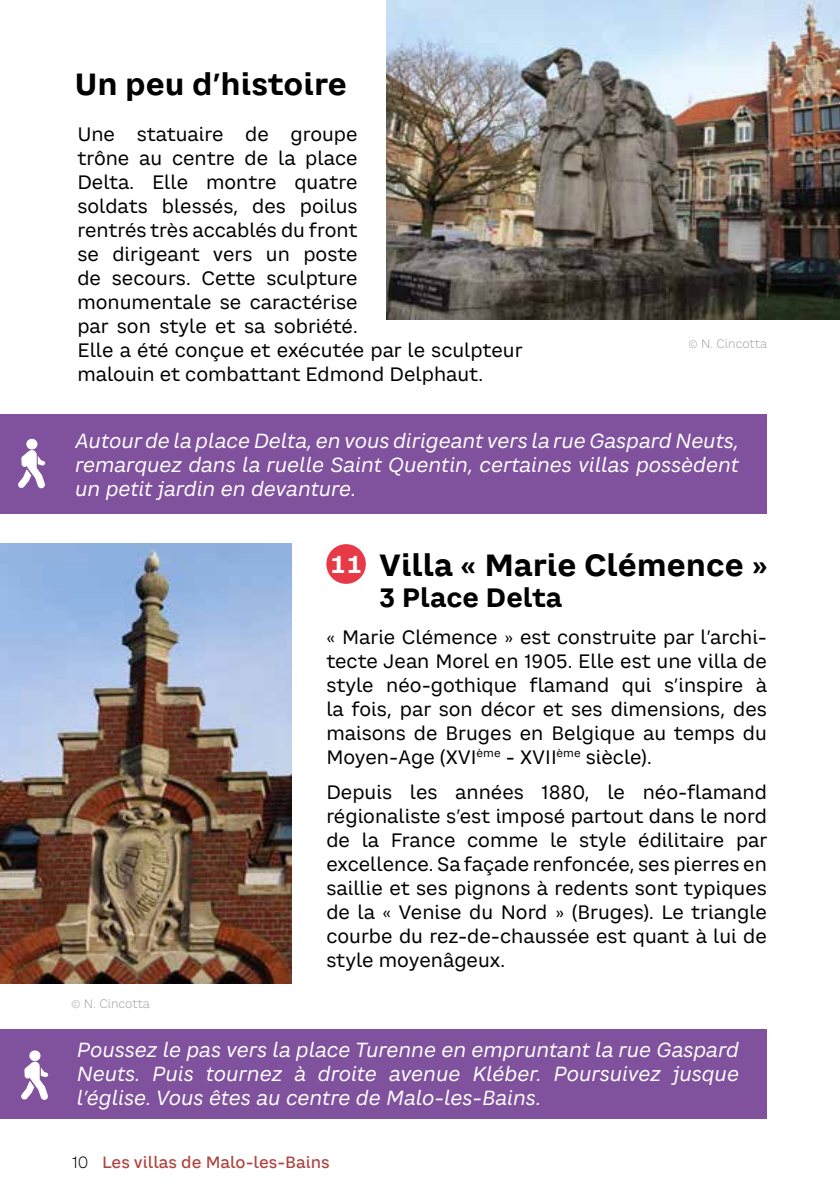
<style>
.page{position:relative;width:840px;height:1191px;background:#fff}
.page>*{position:absolute;margin:0;border:0;box-sizing:border-box;transform-origin:0 0}
.t1{font:700 30px "CA Saygon Text";color:#000}
.t2{font:700 26px "CA Saygon Text";color:#000}
.t3{font:italic 20px/24px "CA Saygon Text";color:#fff;text-align:justify}
.t4{font:19px/24px "CA Saygon Text";color:#000;text-align:justify}
.t5{font:500 16px "CA Saygon Text";color:#af4643}
.t6{font:300 12px "CA Saygon Text";color:#a0a3a4}
.s1{font-size:24px;color:#fff}
.s2{font-weight:300;color:#000}
</style>
<div class="page">
<div style="left:0;top:414px;width:766px;height:99px;background:#80519c"></div>
<div style="left:0;top:1029px;width:766px;height:89px;background:#80519c"></div>
<svg style="left:18px;top:438px;width:28px;height:51px"></svg>
<svg style="left:21px;top:1050px;width:28px;height:50px"></svg>
<div style="left:326px;top:544px;width:39px;height:40px;background:#e83947;border-radius:50%"></div>
<img style="left:0;top:543px;width:291px;height:441px">
<img style="left:386px;top:0;width:452px;height:319px">
<h1 class="t1" style="left:74px;top:61px;width:274px">Un peu d’histoire</h1>
<p class="t4" style="left:77px;top:122px;width:446px;text-align:left">Une statuaire de groupe<br>trône au centre de la place<br>Delta. Elle montre quatre<br>soldats blessés, des poilus<br>rentrés très accablés du front<br>se dirigeant vers un poste<br>de secours. Cette sculpture<br>monumentale se caractérise<br>par son style et sa sobriété.<br>Elle a été conçue et exécutée par le sculpteur malouin et combattant Edmond Delphaut.</p>
<p class="t6" style="left:688px;top:335px;width:80px">© N. Cincotta</p>
<p class="t3" style="left:75px;top:429px;width:665px">Autour de la place Delta, en vous dirigeant vers la rue Gaspard Neuts, remarquez dans la ruelle Saint Quentin, certaines villas possèdent un petit jardin en devanture.</p>
<h1 class="t1" style="left:330px;top:541px;width:439px"><span class="s1">11</span> Villa « Marie Clémence »</h1>
<h2 class="t2" style="left:379px;top:577px;width:184px">3 Place Delta</h2>
<p class="t6" style="left:71px;top:994px;width:80px">© N. Cincotta</p>
<p class="t4" style="left:326px;top:625px;width:442px">« Marie Clémence » est construite par l’archi&shy;tecte Jean Morel en 1905. Elle est une villa de style néo-gothique flamand qui s’inspire à la fois, par son décor et ses dimensions, des maisons de Bruges en Belgique au temps du Moyen-Age (XVI<sup>ème</sup> - XVII<sup>ème</sup> siècle).</p>
<p class="t4" style="left:326px;top:780px;width:442px">Depuis les années 1880, le néo-flamand régionaliste s’est imposé partout dans le nord de la France comme le style édilitaire par excellence. Sa façade renfoncée, ses pierres en saillie et ses pignons à redents sont typiques de la « Venise du Nord » (Bruges). Le triangle courbe du rez-de-chaussée est quant à lui de style moyenâgeux.</p>
<p class="t3" style="left:77px;top:1037px;width:663px">Poussez le pas vers la place Turenne en empruntant la rue Gaspard Neuts. Puis tournez à droite avenue Kléber. Poursuivez jusque l’église. Vous êtes au centre de Malo-les-Bains.</p>
<p class="t5" style="left:72px;top:1150px;width:259px"><span class="s2">10</span> Les villas de Malo-les-Bains</p>
</div>
